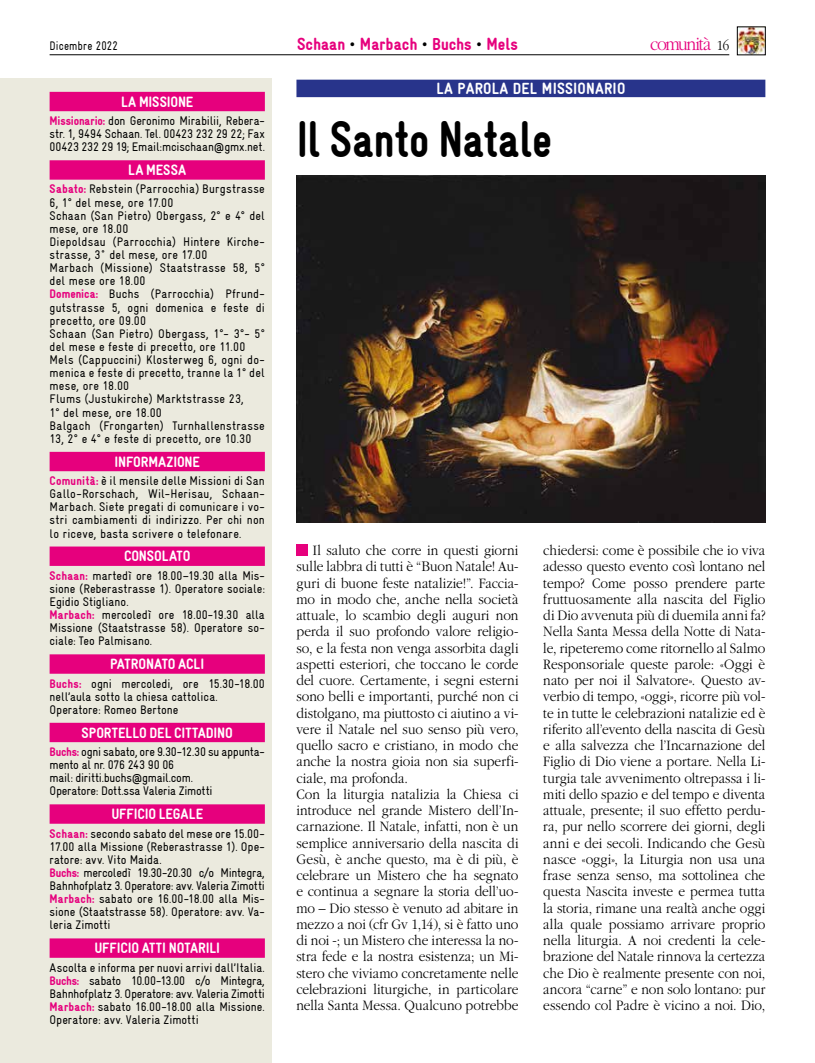
<style>
.page{position:relative;width:815px;height:1063px;background:#fff}
.page>*{position:absolute;margin:0;border:0;box-sizing:border-box;transform-origin:0 0}
.t1{font:900 51.25px "Gravur Condensed";letter-spacing:-.01em;color:#000;scale:.9 1}
.t2{font:300 19.38px "Garamond";letter-spacing:-.07em;color:#e6007d;scale:.9 1}
.t3{font:900 17.5px "Gravur Condensed";color:#e6007d}
.t4{font:900 16.25px "Gravur Condensed";letter-spacing:.01em;color:#fff}
.t5{font:300 15px/16.2px "Garamond";letter-spacing:.005em;color:#000;scale:.9 1}
.t6{font:900 15px "Gravur Condensed";letter-spacing:-.005em;color:#fff}
.t7{font:12.5px/13.1px "Gravur Condensed";letter-spacing:.01em;color:#000}
.t8{font:12.5px/13.1px "Gravur Condensed";letter-spacing:-.02em;color:#000}
.t9{font:12.5px "Gravur Condensed";letter-spacing:.01em;color:#000;scale:.9 1}
.s1{color:#000}
.s2{font-size:14.38px;color:#000}
.s3{font-weight:900;color:#e6007d}
</style>
<div class="page">
<hr style="left:50px;top:55px;width:679px;height:1px;background:#000">
<img style="left:739px;top:29px;width:24px;height:24px">
<div style="left:0;top:78px;width:272px;height:985px;background:#ebeade"></div>
<div style="left:50px;top:92px;width:215px;height:19px;background:#e6007d"></div>
<div style="left:50px;top:160px;width:215px;height:20px;background:#e6007d"></div>
<div style="left:50px;top:452px;width:215px;height:19px;background:#e6007d"></div>
<div style="left:50px;top:547px;width:215px;height:19px;background:#e6007d"></div>
<div style="left:50px;top:654px;width:215px;height:20px;background:#e6007d"></div>
<div style="left:50px;top:723px;width:215px;height:19px;background:#e6007d"></div>
<div style="left:50px;top:804px;width:215px;height:20px;background:#e6007d"></div>
<div style="left:50px;top:938px;width:215px;height:20px;background:#e6007d"></div>
<div style="left:296px;top:80px;width:469px;height:17px;background:#28348b"></div>
<div style="left:296px;top:544px;width:12px;height:11px;background:#e6007d"></div>
<img style="left:296px;top:175px;width:469px;height:347px">
<p class="t9" style="left:50px;top:38px;width:77px">Dicembre 2022</p>
<p class="t3" style="left:297px;top:34px;width:222px">Schaan <span class="s1">•</span> Marbach <span class="s1">•</span> Buchs <span class="s1">•</span> Mels</p>
<p class="t2" style="left:650px;top:33px;width:89px">comunità <span class="s2">16</span></p>
<p class="t6" style="left:121px;top:93px;width:74px">LA MISSIONE</p>
<p class="t7" style="left:50px;top:114px;width:217px;text-align:justify"><span class="s3">Missionario:</span> don Geronimo Mirabilii, Rebera&shy;str. 1, 9494 Schaan. Tel. 00423 232 29 22; Fax 00423 232 29 19; Email:mcischaan@gmx.net.</p>
<p class="t6" style="left:128px;top:162px;width:59px">LA MESSA</p>
<p class="t7" style="left:50px;top:183px;width:217px"><span class="s3">Sabato:</span> Rebstein (Parrocchia) Burgstrasse 6, 1° del mese, ore 17.00<br>Schaan (San Pietro) Obergass, 2° e 4° del mese, ore 18.00<br>Diepoldsau (Parrocchia) Hintere Kirche&shy;strasse, 3˚ del mese, ore 17.00<br>Marbach (Missione) Staatstrasse 58, 5° del mese ore 18.00<br><span class="s3">Domenica:</span> Buchs (Parrocchia) Pfrund&shy;gutstrasse 5, ogni domenica e feste di precetto, ore 09.00<br>Schaan (San Pietro) Obergass, 1°- 3°- 5° del mese e feste di precetto, ore 11.00<br>Mels (Cappuccini) Klosterweg 6, ogni do&shy;menica e feste di precetto, tranne la 1° del mese, ore 18.00<br>Flums (Justukirche) Marktstrasse 23,<br>1° del mese, ore 18.00<br>Balgach (Frongarten) Turnhallenstrasse 13, 2° e 4° e feste di precetto, ore 10.30</p>
<p class="t6" style="left:115px;top:453px;width:87px">INFORMAZIONE</p>
<p class="t7" style="left:50px;top:474px;width:217px;text-align:justify"><span class="s3">Comunità:</span> è il mensile delle Missioni di San Gallo-Rorschach, Wil-Herisau, Schaan-Marbach. Siete pregati di comunicare i vo&shy;stri cambiamenti di indirizzo. Per chi non lo riceve, basta scrivere o telefonare.</p>
<p class="t6" style="left:124px;top:548px;width:68px">CONSOLATO</p>
<p class="t7" style="left:50px;top:569px;width:217px"><span class="s3">Schaan:</span> martedì ore 18.00–19.30 alla Mis&shy;sione (Reberastrasse 1). Operatore sociale:<br>Egidio Stigliano.<br><span class="s3">Marbach:</span> mercoledì ore 18.00-19.30 alla Missione (Staatstrasse 58). Operatore so&shy;ciale: Teo Palmisano.</p>
<p class="t6" style="left:110px;top:656px;width:96px">PATRONATO ACLI</p>
<p class="t7" style="left:50px;top:677px;width:217px"><span class="s3">Buchs:</span> ogni mercoledi, ore 15.30-18.00 nell’aula sotto la chiesa cattolica.<br>Operatore: Romeo Bertone</p>
<p class="t6" style="left:82px;top:724px;width:153px">SPORTELLO DEL CITTADINO</p>
<p class="t8" style="left:50px;top:745px;width:217px"><span class="s3">Buchs:</span> ogni sabato, ore 9.30-12.30 su appunta&shy;mento al nr. 076 243 90 06<br>mail: diritti.buchs@gmail.com.<br>Operatore: Dott.ssa Valeria Zimotti</p>
<p class="t6" style="left:111px;top:806px;width:93px">UFFICIO LEGALE</p>
<p class="t7" style="left:50px;top:827px;width:217px"><span class="s3">Schaan:</span> secondo sabato del mese ore 15.00- 17.00 alla Missione (Reberastrasse 1). Ope&shy;ratore: avv. Vito Maida.<br><span class="s3">Buchs:</span> mercoledì 19.30-20.30 c/o Mintegra, Bahnhofplatz 3. Operatore: avv. Valeria Zimotti <span class="s3">Marbach:</span> sabato ore 16.00-18.00 alla Mis&shy;sione (Staatstrasse 58). Operatore: avv. Va&shy;leria Zimotti</p>
<p class="t6" style="left:94px;top:940px;width:127px">UFFICIO ATTI NOTARILI</p>
<p class="t7" style="left:50px;top:961px;width:217px;text-align:justify">Ascolta e informa per nuovi arrivi dall’Italia.<br><span class="s3">Buchs:</span> sabato 10.00-13.00 c/o Mintegra, Bahnhofplatz 3. Operatore: avv. Valeria Zimotti <span class="s3">Marbach:</span> sabato 16.00-18.00 alla Missione.<br>Operatore: avv. Valeria Zimotti</p>
<p class="t4" style="left:436px;top:80px;width:190px">LA PAROLA DEL MISSIONARIO</p>
<h1 class="t1" style="left:296px;top:111px;width:286px">Il Santo Natale</h1>
<p class="t5" style="left:296px;top:543px;width:248px;text-indent:16px">Il saluto che corre in questi giorni sulle labbra di tutti è “Buon Natale! Au&shy;guri di buone feste natalizie!”. Faccia&shy;mo in modo che, anche nella società attuale, lo scambio degli auguri non perda il suo profondo valore religio&shy;so, e la festa non venga assorbita dagli aspetti esteriori, che toccano le corde del cuore. Certamente, i segni esterni sono belli e importanti, purché non ci distolgano, ma piuttosto ci aiutino a vi&shy;vere il Natale nel suo senso più vero, quello sacro e cristiano, in modo che anche la nostra gioia non sia superfi&shy;ciale, ma profonda.<br>Con la liturgia natalizia la Chiesa ci introduce nel grande Mistero dell’In&shy;carnazione. Il Natale, infatti, non è un semplice anniversario della nascita di Gesù, è anche questo, ma è di più, è celebrare un Mistero che ha segnato e continua a segnare la storia dell’uo&shy;mo – Dio stesso è venuto ad abitare in mezzo a noi (cfr Gv 1,14), si è fatto uno di noi -; un Mistero che interessa la no&shy;stra fede e la nostra esistenza; un Mi&shy;stero che viviamo concretamente nelle celebrazioni liturgiche, in particolare nella Santa Messa. Qualcuno potrebbe</p>
<p class="t5" style="left:543px;top:543px;width:248px;text-align:justify">chiedersi: come è possibile che io viva adesso questo evento così lontano nel tempo? Come posso prendere parte fruttuosamente alla nascita del Figlio di Dio avvenuta più di duemila anni fa?<br>Nella Santa Messa della Notte di Nata&shy;le, ripeteremo come ritornello al Salmo Responsoriale queste parole: «Oggi è nato per noi il Salvatore». Questo av&shy;verbio di tempo, «oggi», ricorre più vol&shy;te in tutte le celebrazioni natalizie ed è riferito all’evento della nascita di Gesù e alla salvezza che l’Incarnazione del Figlio di Dio viene a portare. Nella Li&shy;turgia tale avvenimento oltrepassa i li&shy;miti dello spazio e del tempo e diventa attuale, presente; il suo effetto perdu&shy;ra, pur nello scorrere dei giorni, degli anni e dei secoli. Indicando che Gesù nasce «oggi», la Liturgia non usa una frase senza senso, ma sottolinea che questa Nascita investe e permea tutta la storia, rimane una realtà anche oggi alla quale possiamo arrivare proprio nella liturgia. A noi credenti la cele&shy;brazione del Natale rinnova la certezza che Dio è realmente presente con noi, ancora “carne” e non solo lontano: pur essendo col Padre è vicino a noi. Dio,</p>
</div>
